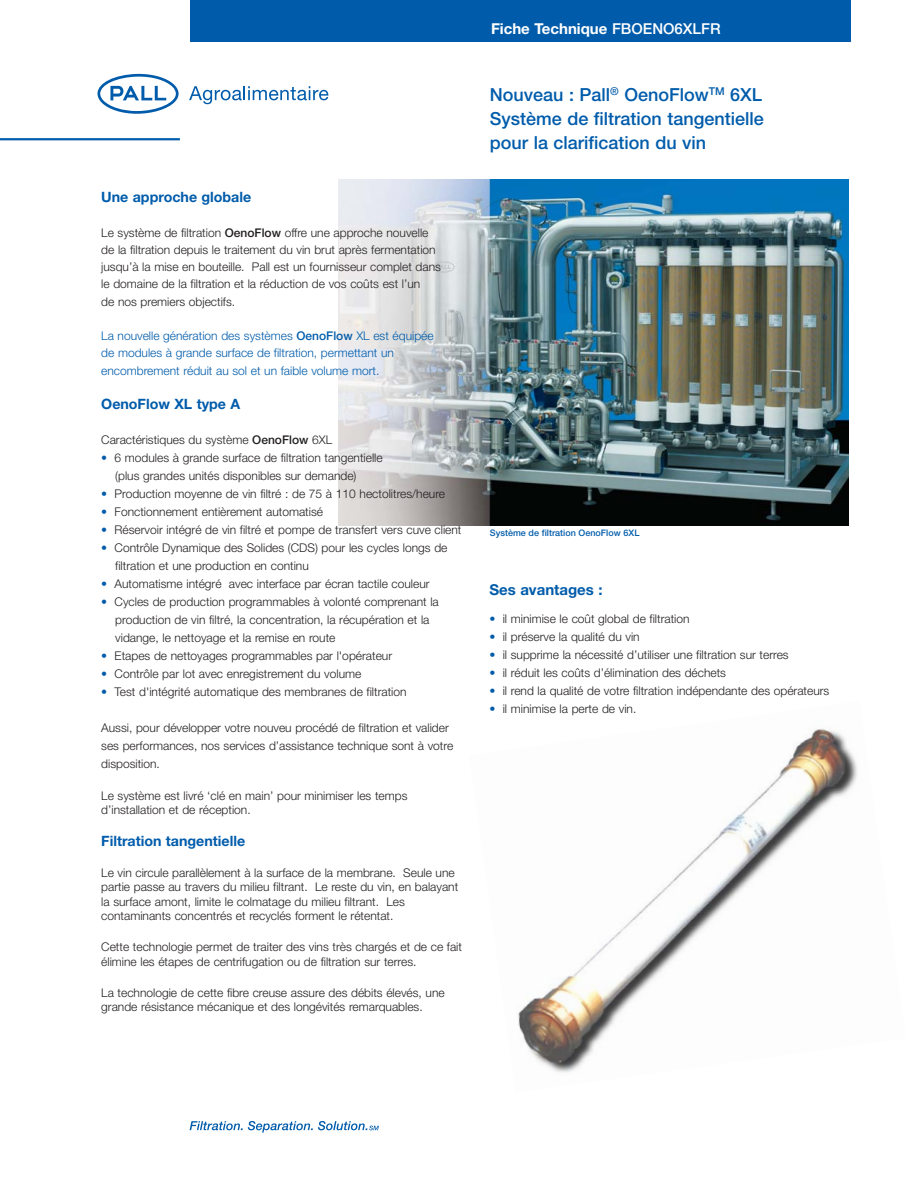
<style>
.page{position:relative;width:918px;height:1188px;background:#fff}
.page>*{position:absolute;margin:0;border:0;box-sizing:border-box;transform-origin:0 0}
.t1{font:500 18px/24px "Helvetica Neue";color:#005cab;text-align:justify}
.t2{font:700 15px "Helvetica Neue";color:#fff}
.t3{font:700 15px "Helvetica Neue";color:#005cab}
.t4{font:700 14.25px "Helvetica Neue";color:#005cab}
.t5{font:300 12px/18px "Helvetica Neue";color:#231f20}
.t6{font:300 12px/17.2px "Helvetica Neue";color:#005cab}
.t7{font:500 9px "Helvetica Neue";color:#005cab}
.s1{font-weight:500}
.s2{color:#005cab}
</style>
<div class="page">
<img style="left:338px;top:179px;width:511px;height:346px">
<div style="left:190px;top:0;width:660px;height:42px;background:#005cab"></div>
<svg style="left:98px;top:74px;width:81px;height:40px"></svg>
<svg style="left:189px;top:86px;width:139px;height:18px"></svg>
<hr style="left:0;top:138px;width:180px;height:2px;background:#005cab">
<svg style="left:190px;top:1121px;width:189px;height:12px"></svg>
<img style="left:518px;top:729px;width:339px;height:344px">
<p class="t4" style="left:101px;top:192px;width:152px">Une approche globale</p>
<p class="t5" style="left:101px;top:225px;width:341px;line-height:17.2px">Le système de filtration <span class="s1">OenoFlow</span> offre une approche nouvelle de la filtration depuis le traitement du vin brut après fermentation jusqu’à la mise en bouteille. Pall est un fournisseur complet dans le domaine de la filtration et la réduction de vos coûts est l’un<br>de nos premiers objectifs.</p>
<p class="t6" style="left:101px;top:328px;width:334px">La nouvelle génération des systèmes <span class="s1">OenoFlow</span> XL est équipée de modules à grande surface de filtration, permettant un encombrement réduit au sol et un faible volume mort.</p>
<p class="t4" style="left:101px;top:399px;width:140px">OenoFlow XL type A</p>
<p class="t5" style="left:101px;top:432px;width:232px">Caractéristiques du système <span class="s1">OenoFlow</span> 6XL</p>
<p class="t5" style="left:115px;top:450px;width:269px;text-indent:-14px"><span class="s2">•</span> 6 modules à grande surface de filtration tangentielle (plus grandes unités disponibles sur demande)</p>
<p class="t5" style="left:101px;top:486px;width:345px"><span class="s2">•</span> Production moyenne de vin filtré : de 75 à 110 hectolitres/heure</p>
<p class="t5" style="left:101px;top:504px;width:223px"><span class="s2">•</span> Fonctionnement entièrement automatisé</p>
<p class="t5" style="left:101px;top:522px;width:362px"><span class="s2">•</span> Réservoir intégré de vin filtré et pompe de transfert vers cuve client</p>
<p class="t5" style="left:115px;top:540px;width:334px;text-indent:-14px"><span class="s2">•</span> Contrôle Dynamique des Solides (CDS) pour les cycles longs de filtration et une production en continu</p>
<p class="t5" style="left:101px;top:576px;width:330px"><span class="s2">•</span> Automatisme intégré avec interface par écran tactile couleur</p>
<p class="t5" style="left:115px;top:594px;width:325px;text-indent:-14px"><span class="s2">•</span> Cycles de production programmables à volonté comprenant la production de vin filtré, la concentration, la récupération et la vidange, le nettoyage et la remise en route</p>
<p class="t5" style="left:101px;top:648px;width:292px"><span class="s2">•</span> Etapes de nettoyages programmables par l'opérateur</p>
<p class="t5" style="left:101px;top:666px;width:262px"><span class="s2">•</span> Contrôle par lot avec enregistrement du volume</p>
<p class="t5" style="left:101px;top:684px;width:307px"><span class="s2">•</span> Test d'intégrité automatique des membranes de filtration</p>
<p class="t5" style="left:101px;top:720px;width:354px">Aussi, pour développer votre nouveu procédé de filtration et valider ses performances, nos services d’assistance technique sont à votre disposition.</p>
<p class="t5" style="left:101px;top:790px;width:308px;line-height:14.2px">Le système est livré ‘clé en main’ pour minimiser les temps d’installation et de réception.</p>
<p class="t4" style="left:101px;top:836px;width:146px">Filtration tangentielle</p>
<p class="t5" style="left:101px;top:867px;width:359px;line-height:14.2px">Le vin circule parallèlement à la surface de la membrane. Seule une partie passe au travers du milieu filtrant. Le reste du vin, en balayant la surface amont, limite le colmatage du milieu filtrant. Les contaminants concentrés et recyclés forment le rétentat.</p>
<p class="t5" style="left:101px;top:941px;width:362px;line-height:14.2px">Cette technologie permet de traiter des vins très chargés et de ce fait élimine les étapes de centrifugation ou de filtration sur terres.</p>
<p class="t5" style="left:101px;top:987px;width:345px;line-height:14.2px">La technologie de cette fibre creuse assure des débits élevés, une grande résistance mécanique et des longévités remarquables.</p>
<p class="t2" style="left:491px;top:24px;width:231px">Fiche Technique <span class="s1">FBOENO6XLFR</span></p>
<h1 class="t1" style="left:490px;top:84px;width:275px">Nouveau : Pall<sup>®</sup> OenoFlow<sup>TM</sup> 6XL Système de filtration tangentielle pour la clarification du vin</h1>
<p class="t7" style="left:490px;top:529px;width:151px">Système de filtration OenoFlow 6XL</p>
<p class="t3" style="left:489px;top:584px;width:115px">Ses avantages :</p>
<p class="t5" style="left:489px;top:611px;width:202px"><span class="s2">•</span> il minimise le coût global de filtration</p>
<p class="t5" style="left:489px;top:629px;width:152px"><span class="s2">•</span> il préserve la qualité du vin</p>
<p class="t5" style="left:489px;top:647px;width:301px"><span class="s2">•</span> il supprime la nécessité d’utiliser une filtration sur terres</p>
<p class="t5" style="left:489px;top:665px;width:238px"><span class="s2">•</span> il réduit les coûts d’élimination des déchets</p>
<p class="t5" style="left:489px;top:683px;width:341px"><span class="s2">•</span> il rend la qualité de votre filtration indépendante des opérateurs</p>
<p class="t5" style="left:489px;top:701px;width:149px"><span class="s2">•</span> il minimise la perte de vin.</p>
</div>
